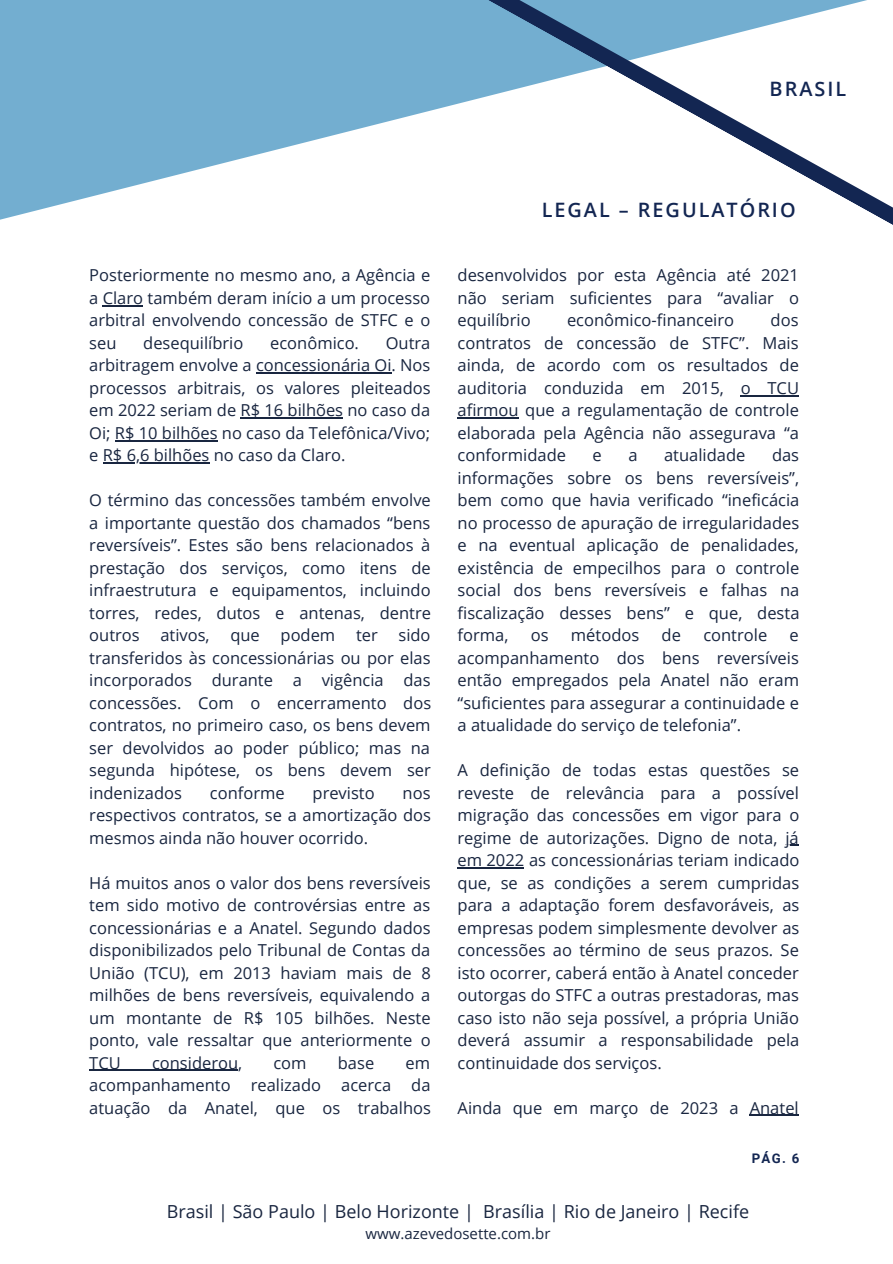
<style>
.page{position:relative;width:893px;height:1264px;background:#fff}
.page>*{position:absolute;margin:0;border:0;box-sizing:border-box;transform-origin:0 0}
.t1{font:600 19.8px "Open Sans";letter-spacing:.1em;color:#132652}
.t2{font:18px "Open Sans";color:#192640}
.t3{font:16.5px/22.5px "Open Sans";color:#192640;text-align:justify}
.t4{font:15px "Open Sans";color:#192640}
.t5{font:700 13.2px "Roboto";color:#132652}
</style>
<div class="page">
<svg style="left:0;top:0;width:458px;height:307px;fill:#73aed0"></svg>
<hr style="left:103px;top:305px;width:40px;height:1px;background:#192640">
<hr style="left:256px;top:372px;width:135px;height:1px;background:#192640">
<hr style="left:240px;top:417px;width:103px;height:1px;background:#192640">
<hr style="left:115px;top:440px;width:102px;height:1px;background:#192640">
<hr style="left:103px;top:462px;width:106px;height:1px;background:#192640">
<hr style="left:89px;top:1069px;width:149px;height:1px;background:#192640">
<hr style="left:740px;top:395px;width:59px;height:1px;background:#192640">
<hr style="left:457px;top:417px;width:61px;height:1px;background:#192640">
<svg style="left:785px;top:844px;width:13px;height:2px"></svg>
<hr style="left:457px;top:867px;width:67px;height:1px;background:#192640">
<hr style="left:749px;top:1114px;width:49px;height:1px;background:#192640">
<svg style="left:458px;top:0;width:434px;height:225px"></svg>
<p class="t1" style="left:769px;top:75px;width:78px">BRASIL</p>
<p class="t3" style="left:89px;top:264px;width:343px">Posteriormente no mesmo ano, a Agência e a Claro também deram início a um processo arbitral envolvendo concessão de STFC e o seu</p>
<p class="t3" style="left:143px;top:331px;width:102px">desequilíbrio</p>
<p class="t3" style="left:270px;top:331px;width:90px">econômico.</p>
<p class="t3" style="left:89px;top:331px;width:343px;text-indent:296px">Outra arbitragem envolve a concessionária Oi. Nos processos arbitrais, os valores pleiteados em 2022 seriam de R$ 16 bilhões no caso da Oi; R$ 10 bilhões no caso da Telefônica/Vivo; e R$ 6,6 bilhões no caso da Claro.</p>
<p class="t3" style="left:89px;top:488px;width:343px">O término das concessões também envolve a importante questão dos chamados “bens reversíveis”. Estes são bens relacionados à prestação dos serviços, como itens de infraestrutura e equipamentos, incluindo torres, redes, dutos e antenas, dentre outros</p>
<p class="t3" style="left:89px;top:623px;width:343px;text-indent:309px">sido transferidos às concessionárias ou por elas incorporados durante a vigência das concessões. Com o encerramento dos contratos, no primeiro caso, os bens devem ser devolvidos ao poder público; mas na segunda hipótese, os bens devem ser indenizados</p>
<p class="t3" style="left:160px;top:623px;width:51px">ativos,</p>
<p class="t3" style="left:230px;top:623px;width:31px">que</p>
<p class="t3" style="left:280px;top:623px;width:56px">podem</p>
<p class="t3" style="left:356px;top:623px;width:23px">ter</p>
<p class="t3" style="left:210px;top:781px;width:76px">conforme</p>
<p class="t3" style="left:312px;top:781px;width:64px">previsto</p>
<p class="t3" style="left:89px;top:781px;width:343px;text-indent:313px">nos respectivos contratos, se a amortização dos mesmos ainda não houver ocorrido.</p>
<p class="t3" style="left:89px;top:871px;width:343px">Há muitos anos o valor dos bens reversíveis tem sido motivo de controvérsias entre as concessionárias e a Anatel. Segundo dados disponibilizados pelo Tribunal de Contas da União (TCU), em 2013 haviam mais de 8 milhões de bens reversíveis, equivalendo a um montante de R$ 105 bilhões. Neste ponto, vale ressaltar que anteriormente o TCU</p>
<p class="t3" style="left:152px;top:1050px;width:92px">considerou,</p>
<p class="t3" style="left:273px;top:1050px;width:35px">com</p>
<p class="t3" style="left:338px;top:1050px;width:38px">base</p>
<p class="t3" style="left:89px;top:1050px;width:343px;text-indent:316px">em acompanhamento realizado acerca da atuação da Anatel, que os trabalhos</p>
<p class="t1" style="left:541px;top:196px;width:255px">LEGAL – REGULATÓRIO</p>
<p class="t3" style="left:457px;top:264px;width:343px">desenvolvidos por esta Agência até 2021 não seriam suficientes para “avaliar o equilíbrio</p>
<p class="t3" style="left:567px;top:309px;width:169px">econômico-financeiro</p>
<p class="t3" style="left:457px;top:309px;width:343px;text-indent:313px">dos contratos de concessão de STFC”. Mais ainda, de acordo com os resultados de auditoria conduzida em 2015, o TCU afirmou que a regulamentação de controle elaborada pela Agência não assegurava “a conformidade</p>
<p class="t3" style="left:457px;top:443px;width:343px;text-indent:314px">das informações sobre os bens reversíveis”, bem como que havia verificado “ineficácia no processo de apuração de irregularidades e na eventual aplicação de penalidades, existência de empecilhos para o controle social dos bens reversíveis e falhas na fiscalização desses bens” e que, desta forma,</p>
<p class="t3" style="left:592px;top:443px;width:11px">e</p>
<p class="t3" style="left:628px;top:443px;width:11px">a</p>
<p class="t3" style="left:664px;top:443px;width:83px">atualidade</p>
<p class="t3" style="left:530px;top:623px;width:19px">os</p>
<p class="t3" style="left:571px;top:623px;width:70px">métodos</p>
<p class="t3" style="left:661px;top:623px;width:21px">de</p>
<p class="t3" style="left:703px;top:623px;width:65px">controle</p>
<p class="t3" style="left:457px;top:623px;width:343px;text-indent:332px">e acompanhamento dos bens reversíveis então empregados pela Anatel não eram “suficientes para assegurar a continuidade e a atualidade do serviço de telefonia”.</p>
<p class="t3" style="left:457px;top:758px;width:343px">A definição de todas estas questões se reveste de relevância para a possível migração das concessões em vigor para o regime de autorizações. Digno de nota, já em 2022 as concessionárias teriam indicado que, se as condições a serem cumpridas para a adaptação forem desfavoráveis, as empresas podem simplesmente devolver as concessões ao término de seus prazos. Se isto ocorrer, caberá então à Anatel conceder outorgas do STFC a outras prestadoras, mas caso isto não seja possível, a própria União deverá assumir a responsabilidade pela continuidade dos serviços.</p>
<p class="t3" style="left:457px;top:1095px;width:342px">Ainda que em março de 2023 a Anatel</p>
<p class="t5" style="left:751px;top:1150px;width:49px">PÁG. 6</p>
<p class="t2" style="left:167px;top:1198px;width:584px">Brasil | São Paulo | Belo Horizonte | Brasília | Rio de Janeiro | Recife</p>
<p class="t4" style="left:365px;top:1222px;width:186px">www.azevedosette.com.br</p>
</div>
